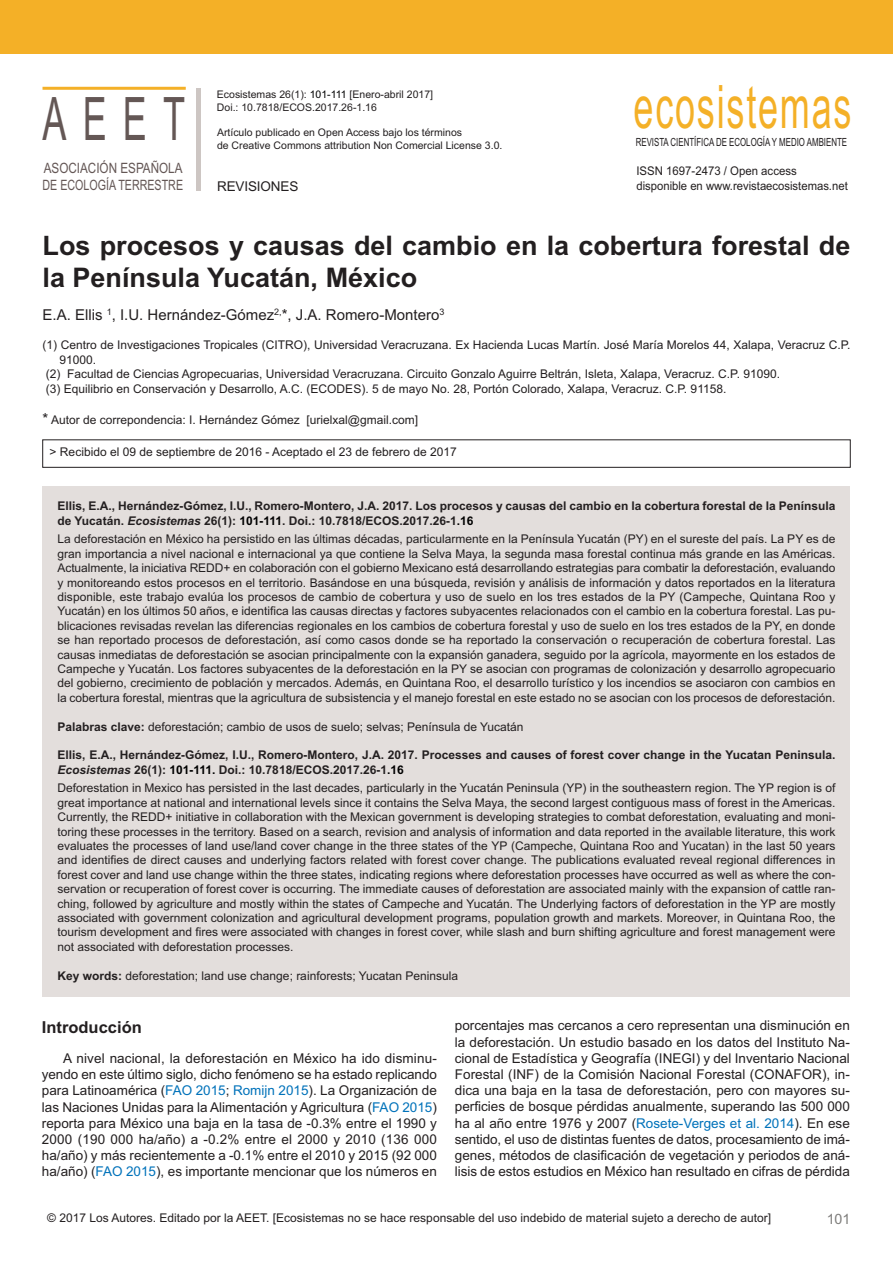
<style>
.page{position:relative;width:893px;height:1263px;background:#fff}
.page>*{position:absolute;margin:0;border:0;box-sizing:border-box;transform-origin:0 0}
.t1{font:60px "Arial";letter-spacing:.05em;color:#f4b027;scale:.6 1}
.t2{font:60px "Arial";color:#645755;scale:.6 1}
.t3{font:700 27px/32.4px "Arial";color:#231f20}
.t4{font:700 16.5px "Arial";color:#231f20}
.t5{font:15px "Arial";color:#231f20}
.t6{font:14.25px/17.1px "Arial";color:#645755;scale:.82 1}
.t7{font:14.25px "Arial";color:#7f7e7c}
.t8{font:13.5px/16.2px "Arial";letter-spacing:-.005em;color:#231f20;text-align:justify}
.t9{font:12px/14.4px "Arial";color:#231f20;text-align:justify}
.t10{font:700 12px/14.4px "Arial";color:#231f20}
.t11{font:12px/14.4px "Arial";color:#231f20;scale:.95 1}
.t12{font:11.25px "Arial";color:#231f20;scale:.7 1}
.t13{font:10.5px/12.8px "Arial";color:#231f20}
.s1{color:#000}
.s2{font-size:15px}
.s3{font-style:italic}
.s4{font-weight:700}
.s5{color:#0072ba}
</style>
<div class="page">
<hr style="left:43px;top:87px;width:143px;height:3px;background:#f4b027">
<div style="left:196px;top:88px;width:5px;height:102px;background:#cdc6c3"></div>
<div style="left:0;top:0;width:893px;height:54px;background:#f4b027"></div>
<div style="left:43px;top:486px;width:807px;height:511px;background:#e3dedc"></div>
<h1 class="t2" style="left:42px;top:84px;width:239px">AEET</h1>
<p class="t6" style="left:43px;top:159px;width:173px">ASOCIACIÓN ESPAÑOLA<br>DE ECOLOGÍA TERRESTRE</p>
<p class="t13" style="left:217px;top:88px;width:218px">Ecosistemas 26(1): <span class="s1">101-111</span> [Enero-abril 2017]<br>Doi.: 10.7818/ECOS.2017.26-1.16</p>
<p class="t13" style="left:217px;top:126px;width:287px">Artículo publicado en Open Access bajo los términos<br>de Creative Commons attribution Non Comercial License 3.0.</p>
<p class="t8" style="left:217px;top:178px;width:83px">REVISIONES</p>
<h1 class="t1" style="left:633px;top:72px;width:365px">ecosistemas</h1>
<p class="t12" style="left:636px;top:135px;width:303px">REVISTA CIENTÍFICA DE ECOLOGÍA Y MEDIO AMBIENTE</p>
<p class="t11" style="left:636px;top:164px;width:224px">ISSN 1697-2473 / Open access disponible en www.revistaecosistemas.net</p>
<h2 class="t3" style="left:43px;top:229px;width:809px">Los procesos y causas del cambio en la cobertura forestal de la Península Yucatán, México</h2>
<p class="t5" style="left:43px;top:306px;width:403px">E.A. Ellis <sup>1</sup>, I.U. Hernández-Gómez<sup>2,</sup>*, J.A. Romero-Montero<sup>3</sup></p>
<p class="t9" style="left:43px;top:338px;width:809px">(1) Centro de Investigaciones Tropicales (CITRO), Universidad Veracruzana. Ex Hacienda Lucas Martín. José María Morelos 44, Xalapa, Veracruz C.P.</p>
<p class="t9" style="left:60px;top:352px;width:38px">91000.</p>
<p class="t9" style="left:46px;top:367px;width:736px">(2) Facultad de Ciencias Agropecuarias, Universidad Veracruzana. Circuito Gonzalo Aguirre Beltrán, Isleta, Xalapa, Veracruz. C.P. 91090.</p>
<p class="t9" style="left:46px;top:381px;width:682px">(3) Equilibrio en Conservación y Desarrollo, A.C. (ECODES). 5 de mayo No. 28, Portón Colorado, Xalapa, Veracruz. C.P. 91158.</p>
<p class="t9" style="left:43px;top:412px;width:377px"><span class="s2">*</span> Autor de correpondencia: I. Hernández Gómez [urielxal@gmail.com]</p>
<p class="t9" style="left:50px;top:444px;width:409px">&gt; Recibido el 09 de septiembre de 2016 - Aceptado el 23 de febrero de 2017</p>
<p class="t10" style="left:58px;top:499px;width:779px">Ellis, E.A., Hernández-Gómez, I.U., Romero-Montero, J.A. 2017. Los procesos y causas del cambio en la cobertura forestal de la Península de Yucatán. <span class="s3">Ecosistemas</span> 26(1): <span class="s1">101-111</span>. Doi.: 10.7818/ECOS.2017.26-1<span class="s1">.16</span></p>
<p class="t9" style="left:58px;top:532px;width:779px">La deforestación en México ha persistido en las últimas décadas, particularmente en la Península Yucatán (PY) en el sureste del país. La PY es de gran importancia a nivel nacional e internacional ya que contiene la Selva Maya, la segunda masa forestal continua más grande en las Américas.<br>Actualmente, la iniciativa REDD+ en colaboración con el gobierno Mexicano está desarrollando estrategias para combatir la deforestación, evaluando y monitoreando estos procesos en el territorio. Basándose en una búsqueda, revisión y análisis de información y datos reportados en la literatura disponible, este trabajo evalúa los procesos de cambio de cobertura y uso de suelo en los tres estados de la PY (Campeche, Quintana Roo y Yucatán) en los últimos 50 años, e identifica las causas directas y factores subyacentes relacionados con el cambio en la cobertura forestal. Las pu&shy;blicaciones revisadas revelan las diferencias regionales en los cambios de cobertura forestal y uso de suelo en los tres estados de la PY, en donde se han reportado procesos de deforestación, así como casos donde se ha reportado la conservación o recuperación de cobertura forestal. Las causas inmediatas de deforestación se asocian principalmente con la expansión ganadera, seguido por la agrícola, mayormente en los estados de Campeche y Yucatán. Los factores subyacentes de la deforestación en la PY se asocian con programas de colonización y desarrollo agropecuario del gobierno, crecimiento de población y mercados. Además, en Quintana Roo, el desarrollo turístico y los incendios se asociaron con cambios en la cobertura forestal, mientras que la agricultura de subsistencia y el manejo forestal en este estado no se asocian con los procesos de deforestación.</p>
<p class="t9" style="left:58px;top:719px;width:468px"><span class="s4">Palabras clave:</span> deforestación; cambio de usos de suelo; selvas; Península de Yucatán</p>
<p class="t10" style="left:58px;top:748px;width:779px">Ellis, E.A., Hernández-Gómez, I.U., Romero-Montero, J.A. 2017. Processes and causes of forest cover change in the Yucatan Peninsula.<br><span class="s3">Ecosistemas</span> 26(1): <span class="s1">101-111.</span> Doi.: 10.7818/ECOS.2017.26-1<span class="s1">.16</span></p>
<p class="t9" style="left:57px;top:781px;width:779px">Deforestation in Mexico has persisted in the last decades, particularly in the Yucatán Peninsula (YP) in the southeastern region. The YP region is of great importance at national and international levels since it contains the Selva Maya, the second largest contiguous mass of forest in the Americas.<br>Currently, the REDD+ initiative in collaboration with the Mexican government is developing strategies to combat deforestation, evaluating and moni&shy;toring these processes in the territory. Based on a search, revision and analysis of information and data reported in the available literature, this work evaluates the processes of land use/land cover change in the three states of the YP (Campeche, Quintana Roo and Yucatan) in the last 50 years and identifies de direct causes and underlying factors related with forest cover change. The publications evaluated reveal regional differences in forest cover and land use change within the three states, indicating regions where deforestation processes have occurred as well as where the con&shy;servation or recuperation of forest cover is occurring. The immediate causes of deforestation are associated mainly with the expansion of cattle ran&shy;ching, followed by agriculture and mostly within the states of Campeche and Yucatán. The Underlying factors of deforestation in the YP are mostly associated with government colonization and agricultural development programs, population growth and markets. Moreover, in Quintana Roo, the tourism development and fires were associated with changes in forest cover, while slash and burn shifting agriculture and forest management were not associated with deforestation processes.</p>
<p class="t9" style="left:57px;top:968px;width:402px"><span class="s4">Key words:</span> deforestation; land use change; rainforests; Yucatan Peninsula</p>
<h3 class="t4" style="left:42px;top:1017px;width:101px">Introducción</h3>
<p class="t8" style="left:42px;top:1050px;width:396px;text-indent:21px">A nivel nacional, la deforestación en México ha ido disminu&shy;yendo en este último siglo, dicho fenómeno se ha estado replicando para Latinoamérica (<span class="s5">FAO 2015</span>; <span class="s5">Romijn 2015</span>). La Organización de las Naciones Unidas para la Alimentación y Agricultura (<span class="s5">FAO 2015</span>) reporta para México una baja en la tasa de -0.3% entre el 1990 y 2000 (190 000 ha/año) a -0.2% entre el 2000 y 2010 (136 000 ha/año) y más recientemente a -0.1% entre el 2010 y 2015 (92 000 ha/año) (<span class="s5">FAO 2015</span>), es importante mencionar que los números en</p>
<p class="t8" style="left:455px;top:1018px;width:396px">porcentajes mas cercanos a cero representan una disminución en la deforestación. Un estudio basado en los datos del Instituto Na&shy;cional de Estadística y Geografía (INEGI) y del Inventario Nacional Forestal (INF) de la Comisión Nacional Forestal (CONAFOR), in&shy;dica una baja en la tasa de deforestación, pero con mayores su&shy;perficies de bosque pérdidas anualmente, superando las 500 000 ha al año entre 1976 y 2007 (<span class="s5">Rosete-Verges et al. 2014</span>). En ese sentido, el uso de distintas fuentes de datos, procesamiento de imá&shy;genes, métodos de clasificación de vegetación y periodos de aná&shy;lisis de estos estudios en México han resultado en cifras de pérdida</p>
<p class="t9" style="left:47px;top:1210px;width:725px">© 2017 Los Autores. Editado por la AEET. [Ecosistemas no se hace responsable del uso indebido de material sujeto a derecho de autor]</p>
<p class="t7" style="left:827px;top:1210px;width:25px">101</p>
</div>
